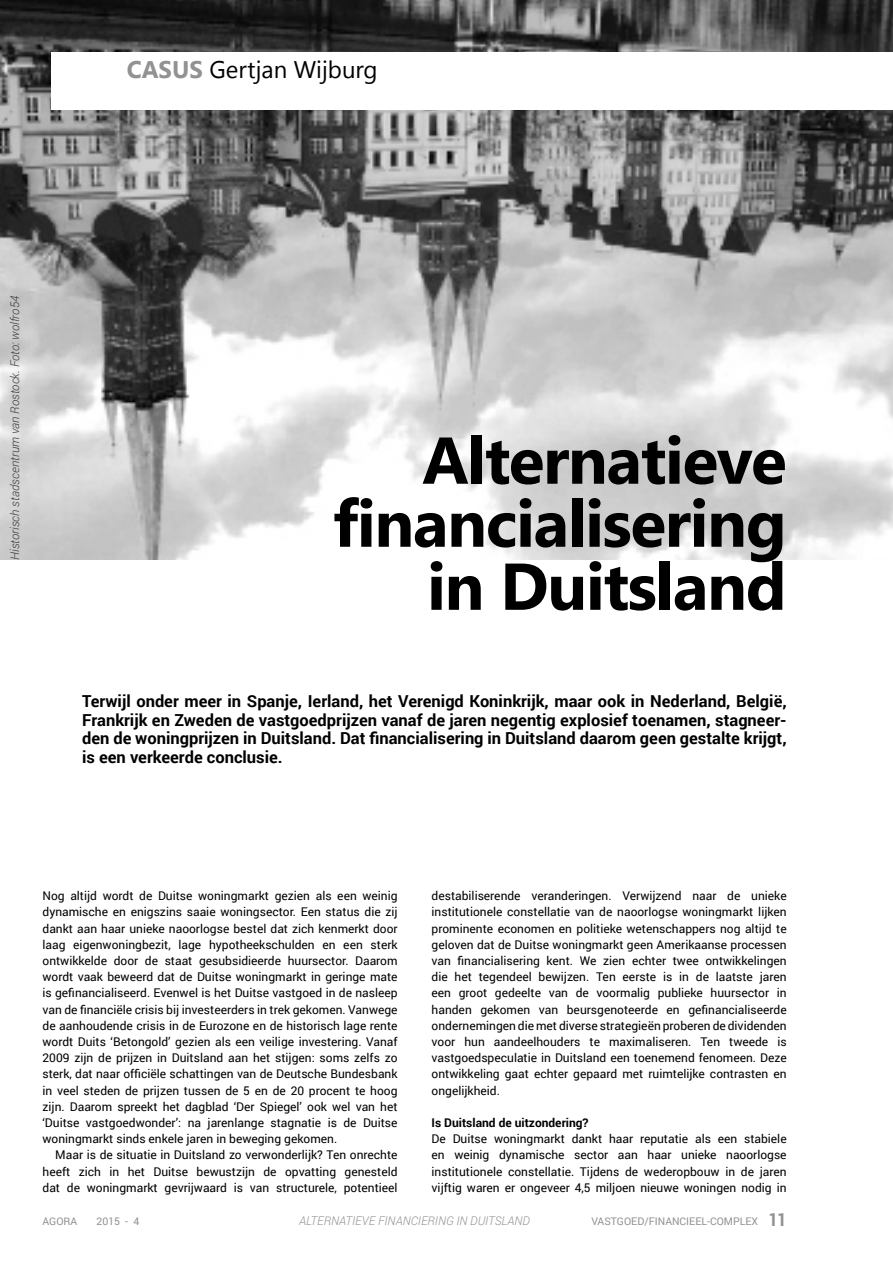
<style>
.page{position:relative;width:893px;height:1263px;background:#fff}
.page>*{position:absolute;margin:0;border:0;box-sizing:border-box;transform-origin:0 0}
.t1{font:700 66px/63px "Khmer UI";letter-spacing:-.02em;color:#000;text-align:right}
.t2{font:24px "Khmer UI";color:#000}
.t3{font:700 16.5px/18.8px "Roboto";color:#000;text-align:justify}
.t4{font:12px/16.2px "Roboto";color:#000;text-align:justify}
.t5{font:italic 300 12px "Roboto";color:#3c3c3b}
.t6{font:italic 300 12px "Roboto";color:#929292}
.t7{font:700 12px "Roboto";color:#000}
.t8{font:10.5px "Roboto";color:#929292}
.s1{font-weight:700;color:#929292}
.s2{font-family:"Roboto Condensed";font-weight:700;font-size:18px}
</style>
<div class="page">
<img style="left:0;top:0;width:893px;height:560px">
<div style="left:51px;top:53px;width:842px;height:57px;background:#fff"></div>
<h2 class="t2" style="left:127px;top:56px;width:252px"><span class="s1">CASUS</span> Gertjan Wijburg</h2>
<p class="t5" style="left:6px;top:560px;width:265px;rotate:-90deg">Historisch stadscentrum van Rostock. Foto: wolfro54</p>
<h1 class="t1" style="left:333px;top:429px;width:455px">Alternatieve financialisering in Duitsland</h1>
<p class="t3" style="left:82px;top:691px;width:706px">Terwijl onder meer in Spanje, Ierland, het Verenigd Koninkrijk, maar ook in Nederland, België, Frankrijk en Zweden de vastgoedprijzen vanaf de jaren negentig explosief toenamen, stagneer&shy;den de woningprijzen in Duitsland. Dat financialisering in Duitsland daarom geen gestalte krijgt, is een verkeerde conclusie.</p>
<p class="t4" style="left:43px;top:887px;width:357px">Nog altijd wordt de Duitse woningmarkt gezien als een weinig dynamische en enigszins saaie woningsector. Een status die zij dankt aan haar unieke naoorlogse bestel dat zich kenmerkt door laag eigenwoningbezit, lage hypotheekschulden en een sterk ontwikkelde door de staat gesubsidieerde huursector. Daarom wordt vaak beweerd dat de Duitse woningmarkt in geringe mate is gefinancialiseerd. Evenwel is het Duitse vastgoed in de nasleep van de financiële crisis bij investeerders in trek gekomen. Vanwege de aanhoudende crisis in de Eurozone en de historisch lage rente wordt Duits ‘Betongold’ gezien als een veilige investering. Vanaf 2009 zijn de prijzen in Duitsland aan het stijgen: soms zelfs zo sterk, dat naar officiële schattingen van de Deutsche Bundesbank in veel steden de prijzen tussen de 5 en de 20 procent te hoog zijn. Daarom spreekt het dagblad ‘Der Spiegel’ ook wel van het ‘Duitse vastgoedwonder’: na jarenlange stagnatie is de Duitse woningmarkt sinds enkele jaren in beweging gekomen.</p>
<p class="t4" style="left:43px;top:1146px;width:357px;text-indent:13px">Maar is de situatie in Duitsland zo verwonderlijk? Ten onrechte heeft zich in het Duitse bewustzijn de opvatting genesteld dat de woningmarkt gevrijwaard is van structurele, potentieel</p>
<p class="t4" style="left:432px;top:887px;width:357px">destabiliserende veranderingen. Verwijzend naar de unieke institutionele constellatie van de naoorlogse woningmarkt lijken prominente economen en politieke wetenschappers nog altijd te geloven dat de Duitse woningmarkt geen Amerikaanse processen van financialisering kent. We zien echter twee ontwikkelingen die het tegendeel bewijzen. Ten eerste is in de laatste jaren een groot gedeelte van de voormalig publieke huursector in handen gekomen van beursgenoteerde en gefinancialiseerde ondernemingen die met diverse strategieën proberen de dividenden voor hun aandeelhouders te maximaliseren. Ten tweede is vastgoedspeculatie in Duitsland een toenemend fenomeen. Deze ontwikkeling gaat echter gepaard met ruimtelijke contrasten en ongelijkheid.</p>
<p class="t7" style="left:432px;top:1114px;width:158px">Is Duitsland de uitzondering?</p>
<p class="t4" style="left:432px;top:1130px;width:357px">De Duitse woningmarkt dankt haar reputatie als een stabiele en weinig dynamische sector aan haar unieke naoorlogse institutionele constellatie. Tijdens de wederopbouw in de jaren vijftig waren er ongeveer 4,5 miljoen nieuwe woningen nodig in</p>
<p class="t8" style="left:43px;top:1214px;width:36px">AGORA</p>
<p class="t8" style="left:97px;top:1214px;width:44px">2015 - 4</p>
<p class="t6" style="left:299px;top:1212px;width:232px">ALTERNATIEVE FINANCIERING IN DUITSLAND</p>
<p class="t8" style="left:591px;top:1214px;width:197px">VASTGOED/FINANCIEEL-COMPLEX <span class="s2">11</span></p>
</div>
